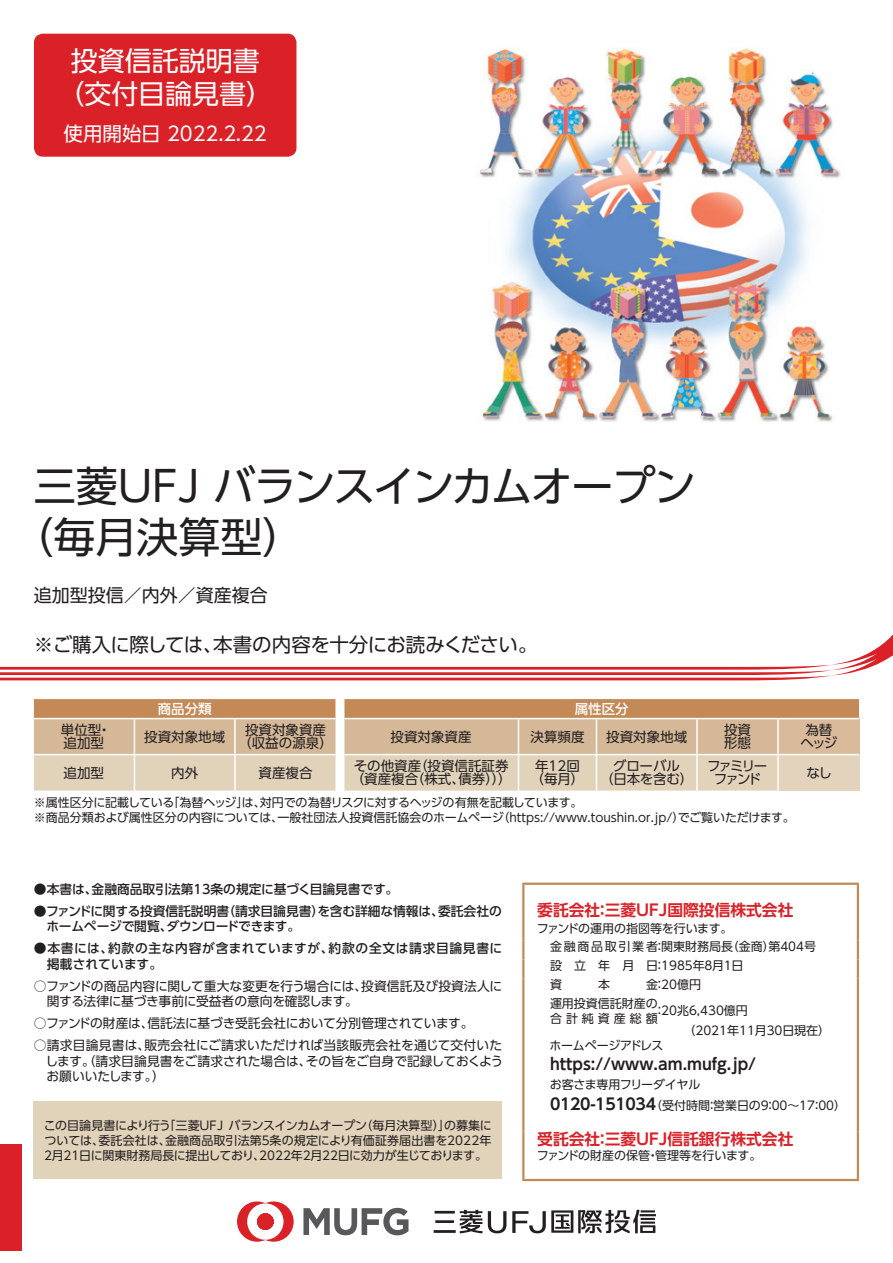
<style>
.page{position:relative;width:893px;height:1263px;background:#fff}
.page>*{position:absolute;margin:0;border:0;box-sizing:border-box;transform-origin:0 0}
.t1{font:42px/51px "UD Shin Go Pro";letter-spacing:-.05em;color:#231f20}
.t2{font:27px/33px "UD Shin Go Pro";color:#fff;text-align:center}
.t3{font:19.5px "UD Shin Go Pro";letter-spacing:-.025em;color:#231f20}
.t4{font:19.5px "UD Shin Go Pro";color:#fff}
.t5{font:18px "UD Shin Go Pro";color:#231f20}
.t6{font:700 15.75px "UD Shin Go Pro De";color:#da2128}
.t7{font:700 15.75px "UD Shin Go Pro De";color:#231f20}
.t8{font:13.5px/13.5px "UD Shin Go Pro";color:#231f20}
.t9{font:13.5px/13.5px "UD Shin Go Pro";letter-spacing:-.02em;color:#231f20;text-align:center}
.t10{font:13.5px/13.5px "UD Shin Go Pro";letter-spacing:-.145em;color:#231f20;text-align:center}
.t11{font:500 13.5px "UD Shin Go Pro";color:#fff}
.t12{font:12.75px/15.8px "UD Shin Go Pro";letter-spacing:-.01em;color:#231f20}
.t13{font:500 12.75px/15.8px "UD Shin Go Pro";color:#231f20}
.t14{font:500 12.75px/15.8px "UD Shin Go Pro";letter-spacing:.045em;color:#231f20}
.t15{font:12px/18.8px "UD Shin Go Pro";color:#231f20}
.t16{font:12px "UD Shin Go Pro";letter-spacing:-.03em;color:#231f20}
.t17{font:12px "UD Shin Go Pro";letter-spacing:.335em;color:#231f20}
.s1{font-family:"UD Shin Go Pro De";font-weight:700;font-size:15.75px}
</style>
<div class="page">
<svg style="left:0;top:634px;width:893px;height:46px"></svg>
<svg style="left:34px;top:699px;width:825px;height:91px;background:#d5b898"></svg>
<div style="left:778px;top:754px;width:81px;height:36px;background:#e3d2bc"></div>
<hr style="left:34px;top:718px;width:100px;height:1px;background:#fff">
<hr style="left:134px;top:718px;width:101px;height:1px;background:#fff">
<hr style="left:134px;top:719px;width:1px;height:35px;background:#fff">
<hr style="left:235px;top:718px;width:100px;height:1px;background:#fff">
<hr style="left:234px;top:719px;width:2px;height:35px;background:#fff">
<hr style="left:344px;top:718px;width:174px;height:1px;background:#fff">
<hr style="left:518px;top:718px;width:78px;height:1px;background:#fff">
<hr style="left:518px;top:719px;width:1px;height:35px;background:#fff">
<hr style="left:596px;top:718px;width:101px;height:1px;background:#fff">
<hr style="left:596px;top:719px;width:1px;height:35px;background:#fff">
<hr style="left:697px;top:718px;width:81px;height:1px;background:#fff">
<hr style="left:696px;top:719px;width:2px;height:35px;background:#fff">
<hr style="left:778px;top:718px;width:81px;height:1px;background:#fff">
<hr style="left:777px;top:719px;width:2px;height:35px;background:#fff">
<hr style="left:34px;top:754px;width:100px;height:1px;background:#fff">
<hr style="left:134px;top:754px;width:101px;height:1px;background:#fff">
<hr style="left:134px;top:755px;width:1px;height:36px;background:#fff">
<hr style="left:235px;top:754px;width:100px;height:1px;background:#fff">
<hr style="left:234px;top:755px;width:2px;height:36px;background:#fff">
<hr style="left:344px;top:754px;width:174px;height:1px;background:#fff">
<hr style="left:518px;top:754px;width:78px;height:1px;background:#fff">
<hr style="left:518px;top:755px;width:1px;height:36px;background:#fff">
<hr style="left:596px;top:754px;width:101px;height:1px;background:#fff">
<hr style="left:596px;top:755px;width:1px;height:36px;background:#fff">
<hr style="left:697px;top:754px;width:81px;height:1px;background:#fff">
<hr style="left:696px;top:755px;width:2px;height:36px;background:#fff">
<hr style="left:778px;top:754px;width:81px;height:1px;background:#fff">
<hr style="left:777px;top:755px;width:2px;height:36px;background:#fff">
<div style="left:34px;top:1101px;width:468px;height:78px;background:#e1d2ba"></div>
<hr style="left:522px;top:882px;width:337px;height:3px;background:#c38a57">
<hr style="left:522px;top:885px;width:2px;height:56px;background:#c38a57">
<hr style="left:857px;top:885px;width:2px;height:56px;background:#c38a57">
<svg style="left:522px;top:941px;width:2px;height:56px"></svg>
<svg style="left:857px;top:941px;width:2px;height:56px"></svg>
<hr style="left:522px;top:997px;width:2px;height:27px;background:#c38a57">
<hr style="left:857px;top:997px;width:2px;height:27px;background:#c38a57">
<svg style="left:522px;top:1024px;width:2px;height:15px"></svg>
<svg style="left:857px;top:1024px;width:2px;height:15px"></svg>
<hr style="left:522px;top:1039px;width:2px;height:92px;background:#c38a57">
<hr style="left:857px;top:1039px;width:2px;height:92px;background:#c38a57">
<hr style="left:522px;top:1131px;width:2px;height:48px;background:#c38a57">
<hr style="left:857px;top:1131px;width:2px;height:48px;background:#c38a57">
<hr style="left:522px;top:1179px;width:337px;height:2px;background:#c38a57">
<div style="left:35px;top:35px;width:260px;height:120px;background:#da2128;border-radius:8px"></div>
<div style="left:34px;top:34px;width:262px;height:123px;border:3px solid #da2128;border-radius:8px"></div>
<div style="left:0;top:1144px;width:21px;height:107px;background:#da2128"></div>
<img style="left:480px;top:48px;width:361px;height:374px">
<svg style="left:303px;top:1208px;width:105px;height:27px"></svg>
<svg style="left:237px;top:1201px;width:57px;height:41px"></svg>
<hr style="left:435px;top:1220px;width:19px;height:3px;background:#231f20">
<hr style="left:434px;top:1230px;width:22px;height:3px;background:#231f20">
<hr style="left:434px;top:1211px;width:21px;height:2px;background:#231f20">
<svg style="left:460px;top:1210px;width:22px;height:23px"></svg>
<svg style="left:488px;top:1210px;width:168px;height:23px"></svg>
<h2 class="t2" style="left:57px;top:43px;width:217px">投資信託説明書（交付目論見書）</h2>
<h3 class="t4" style="left:64px;top:118px;width:205px">使用開始日 2022.２.22</h3>
<h1 class="t1" style="left:11px;top:459px;width:686px;text-indent:22px">三菱ＵＦＪ バランスインカムオープン（毎月決算型）</h1>
<h3 class="t5" style="left:34px;top:581px;width:235px">追加型投信／内外／資産複合</h3>
<h3 class="t3" style="left:34px;top:628px;width:505px">※ご購入に際しては、本書の内容を十分にお読みください。</h3>
<p class="t11" style="left:158px;top:698px;width:56px">商品分類</p>
<p class="t11" style="left:575px;top:698px;width:55px">属性区分</p>
<p class="t8" style="left:61px;top:723px;width:51px">単位型・追加型</p>
<p class="t8" style="left:144px;top:729px;width:82px">投資対象地域</p>
<p class="t8" style="left:238px;top:723px;width:96px;text-align:center">投資対象資産（収益の源泉）</p>
<p class="t8" style="left:391px;top:729px;width:82px">投資対象資産</p>
<p class="t8" style="left:530px;top:729px;width:55px">決算頻度</p>
<p class="t8" style="left:606px;top:729px;width:82px">投資対象地域</p>
<p class="t8" style="left:724px;top:723px;width:28px">投資形態</p>
<p class="t8" style="left:800px;top:723px;width:39px;text-align:center">為替ヘッジ</p>
<p class="t8" style="left:64px;top:765px;width:42px">追加型</p>
<p class="t8" style="left:171px;top:765px;width:29px">内外</p>
<p class="t8" style="left:259px;top:765px;width:55px">資産複合</p>
<p class="t8" style="left:351px;top:759px;width:162px">その他資産（投資信託証券（資産複合（株式、債券）））</p>
<p class="t8" style="left:531px;top:759px;width:55px;text-align:center">年12回（毎月）</p>
<p class="t9" style="left:600px;top:759px;width:95px">グローバル<br>（日本を含む）</p>
<p class="t10" style="left:707px;top:759px;width:62px">ファミリーファンド</p>
<p class="t8" style="left:806px;top:765px;width:27px">なし</p>
<p class="t15" style="left:34px;top:795px;width:762px;line-height:15px">※属性区分に記載している「為替ヘッジ」は、対円での為替リスクに対するヘッジの有無を記載しています。<br>※商品分類および属性区分の内容については、一般社団法人投資信託協会のホームページ（https://www.toushin.or.jp/）でご覧いただけます。</p>
<p class="t13" style="left:34px;top:881px;width:366px">●本書は、金融商品取引法第13条の規定に基づく目論見書です。</p>
<p class="t13" style="left:46px;top:902px;width:457px;text-indent:-12px">●ファンドに関する投資信託説明書（請求目論見書）を含む詳細な情報は、委託会社のホームページで閲覧、ダウンロードできます。</p>
<p class="t14" style="left:47px;top:940px;width:457px;text-indent:-13px">●本書には、約款の主な内容が含まれていますが、約款の全文は請求目論見書に掲載されています。</p>
<p class="t12" style="left:47px;top:977px;width:457px;text-indent:-13px">○ファンドの商品内容に関して重大な変更を行う場合には、投資信託及び投資法人に関する法律に基づき事前に受益者の意向を確認します。</p>
<p class="t12" style="left:34px;top:1015px;width:441px">○ファンドの財産は、信託法に基づき受託会社において分別管理されています。</p>
<p class="t12" style="left:45px;top:1037px;width:459px;text-align:justify;text-indent:-12px">○請求目論見書は、販売会社にご請求いただければ当該販売会社を通じて交付いたします。（請求目論見書をご請求された場合は、その旨をご自身で記録しておくようお願いいたします。）</p>
<p class="t15" style="left:42px;top:1117px;width:451px;line-height:15px;text-align:justify">この目論見書により行う「三菱ＵＦＪ バランスインカムオープン（毎月決算型）」の募集については、委託会社は、金融商品取引法第５条の規定により有価証券届出書を2022年２月21日に関東財務局長に提出しており、2022年２月22日に効力が生じております。</p>
<h3 class="t6" style="left:537px;top:897px;width:258px">委託会社：三菱ＵＦＪ国際投信株式会社</h3>
<p class="t15" style="left:550px;top:918px;width:268px;text-indent:-13px">ファンドの運用の指図等を行います。<br>金融商品取引業者：関東財務局長（金商）第404号設 立 年 月 日：1985年８月１日<br>資</p>
<p class="t15" style="left:550px;top:974px;width:153px;text-indent:96px">金：20億円運用投資信託財産の</p>
<p class="t17" style="left:550px;top:1008px;width:109px">合計純資産総額</p>
<p class="t15" style="left:683px;top:1000px;width:148px;line-height:19.5px;text-indent:-30px">：20兆6,430億円<br>（2021年11月30日現在）</p>
<p class="t16" style="left:550px;top:1035px;width:115px">ホームページアドレス</p>
<h3 class="t7" style="left:550px;top:1051px;width:208px">https://www.am.mufg.jp/</h3>
<p class="t15" style="left:550px;top:1074px;width:298px;line-height:21px">お客さま専用フリーダイヤル<br><span class="s1">0120-151034</span>（受付時間：営業日の９：00～17：00）</p>
<h3 class="t6" style="left:537px;top:1126px;width:258px">受託会社：三菱ＵＦＪ信託銀行株式会社</h3>
<p class="t15" style="left:537px;top:1145px;width:226px">ファンドの財産の保管・管理等を行います。</p>
<p class="t15" style="left:598px;top:974px;width:13px">本</p>
</div>
